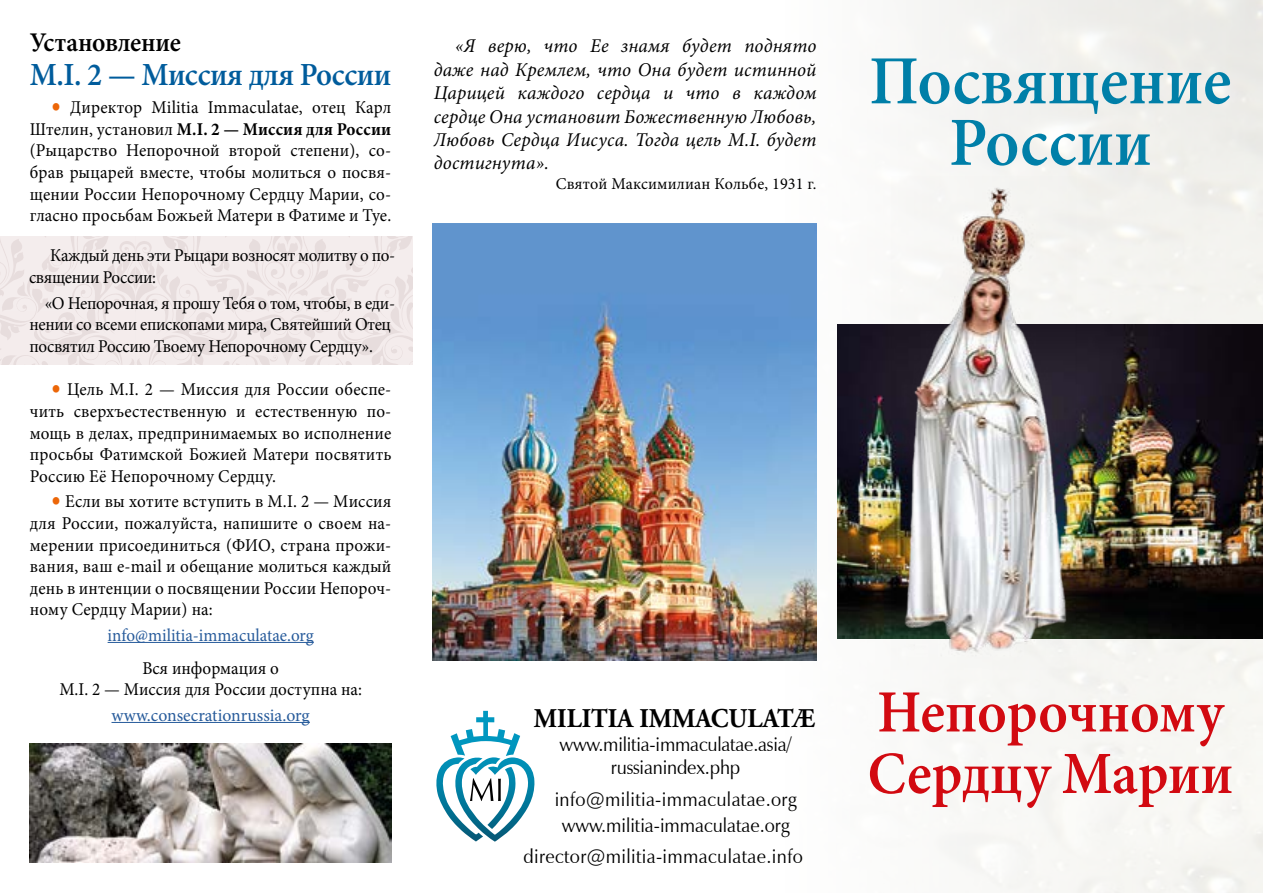
<style>
.page{position:relative;width:1263px;height:893px;background:#fff}
.page>*{position:absolute;margin:0;border:0;box-sizing:border-box;transform-origin:0 0}
.t1{font:600 69px/61.5px "Minion Pro";color:#007fa8;text-align:center;scale:.95 1}
.t2{font:600 60px/61.5px "Minion Pro";color:#d20a11;scale:.95 1}
.t3{font:600 32.25px "Minion Pro";letter-spacing:-.02em;color:#005c9c;scale:.95 1}
.t4{font:700 27px "Adobe Garamond Pro";color:#000;scale:.95 1}
.t5{font:600 27px "Minion Pro";letter-spacing:-.015em;color:#000;scale:.95 1}
.t6{font:italic 19.5px/23.4px "Minion Pro";letter-spacing:.01em;color:#000;text-align:justify}
.t7{font:19.5px/26.5px "Zapf Humanist 601 L2";letter-spacing:.02em;color:#000;text-align:center;scale:.95 1}
.t8{font:19.5px/23.4px "Zapf Humanist 601 L2";color:#000;text-align:center;scale:.95 1}
.t9{font:18px/21.6px "Minion Pro";letter-spacing:-.005em;color:#000;text-align:justify;scale:.95 1}
.t10{font:18px "Minion Pro";color:#275b9b;scale:.95 1}
.t11{font:18px "Minion Pro";color:#275b9b}
.t12{font:16.5px "Minion Pro";letter-spacing:.01em;color:#000}
.s1{font-size:28.5px;color:#ec6608}
.s2{font-weight:700}
</style>
<div class="page">
<img style="left:779px;top:0;width:484px;height:893px">
<div style="left:0;top:236px;width:412px;height:129px;background:linear-gradient(to right,#f1e8e8,#f0e8e8)"></div>
<hr style="left:108px;top:642px;width:206px;height:1px;background:#275b9b">
<hr style="left:112px;top:722px;width:198px;height:1px;background:#275b9b">
<img style="left:30px;top:743px;width:361px;height:120px">
<img style="left:838px;top:325px;width:425px;height:313px">
<img style="left:892px;top:176px;width:185px;height:494px">
<img style="left:432px;top:223px;width:384px;height:437px">
<svg style="left:436px;top:711px;width:99px;height:131px"></svg>
<h3 class="t5" style="left:30px;top:23px;width:160px">Установление</h3>
<h3 class="t3" style="left:30px;top:52px;width:382px">M.I. 2 — Миссия для России</h3>
<p class="t9" style="left:30px;top:97px;width:382px;text-indent:21px"><span class="s1">•</span> Директор Militia Immaculatae, отец Карл Штелин, установил <span class="s2">M.I. 2 — Миссия для России </span>(Рыцарство Непорочной второй степени), со&shy;брав рыцарей вместе, чтобы молиться о посвя&shy;щении России Непорочному Сердцу Марии, со&shy;гласно просьбам Божьей Матери в Фатиме и Туе.</p>
<p class="t9" style="left:29px;top:245px;width:387px;text-indent:21px">Каждый день эти Рыцари возносят молитву о по&shy;священии России:</p>
<p class="t9" style="left:30px;top:292px;width:386px;text-align:left;text-indent:15px">«О Непорочная, я прошу Тебя о том, чтобы, в еди&shy;нении со всеми епископами мира, Святейший Отец посвятил Россию Твоему Непорочному Сердцу».</p>
<p class="t9" style="left:30px;top:379px;width:382px;text-indent:21px"><span class="s1">•</span> Цель M.I. 2 — Миссия для России обеспе&shy;чить сверхъестественную и естественную по&shy;мощь в делах, предпринимаемых во исполнение просьбы Фатимской Божией Матери посвятить Россию Её Непорочному Сердцу.</p>
<p class="t9" style="left:30px;top:491px;width:382px;text-indent:21px"><span class="s1">•</span> Если вы хотите вступить в M.I. 2 — Миссия для России, пожалуйста, напишите о своем на&shy;мерении присоединиться (ФИО, страна прожи&shy;вания, ваш e-mail и обещание молиться каждый день в интенции о посвящении России Непороч&shy;ному Сердцу Марии) на:</p>
<p class="t10" style="left:108px;top:623px;width:218px">info@militia-immaculatae.org</p>
<p class="t9" style="left:59px;top:658px;width:320px;line-height:21px;text-align:center">Вся информация о<br>M.I. 2 — Миссия для России доступна на:</p>
<p class="t11" style="left:112px;top:703px;width:200px">www.consecrationrussia.org</p>
<p class="t6" style="left:434px;top:34px;width:384px;text-indent:21px">«Я верю, что Ее знамя будет поднято даже над Кремлем, что Она будет истинной Царицей каждого сердца и что в каждом сердце Она установит Божественную Любовь, Любовь Сердца Иисуса. Тогда цель M.I. будет достигнута».</p>
<p class="t12" style="left:556px;top:172px;width:262px">Святой Максимилиан Кольбе, 1931 г.</p>
<h3 class="t4" style="left:534px;top:702px;width:298px">MILITIA IMMACULATÆ</h3>
<p class="t8" style="left:559px;top:732px;width:246px">www.militia-immaculatae.asia/ russianindex.php</p>
<p class="t7" style="left:555px;top:786px;width:256px">info@militia-immaculatae.org www.militia-immaculatae.org</p>
<p class="t7" style="left:523px;top:843px;width:296px">director@militia-immaculatae.info</p>
<h1 class="t1" style="left:869px;top:50px;width:383px">Посвящение<br>России</h1>
<h2 class="t2" style="left:867px;top:681px;width:386px">Непорочному<br>Сердцу Марии</h2>
</div>
